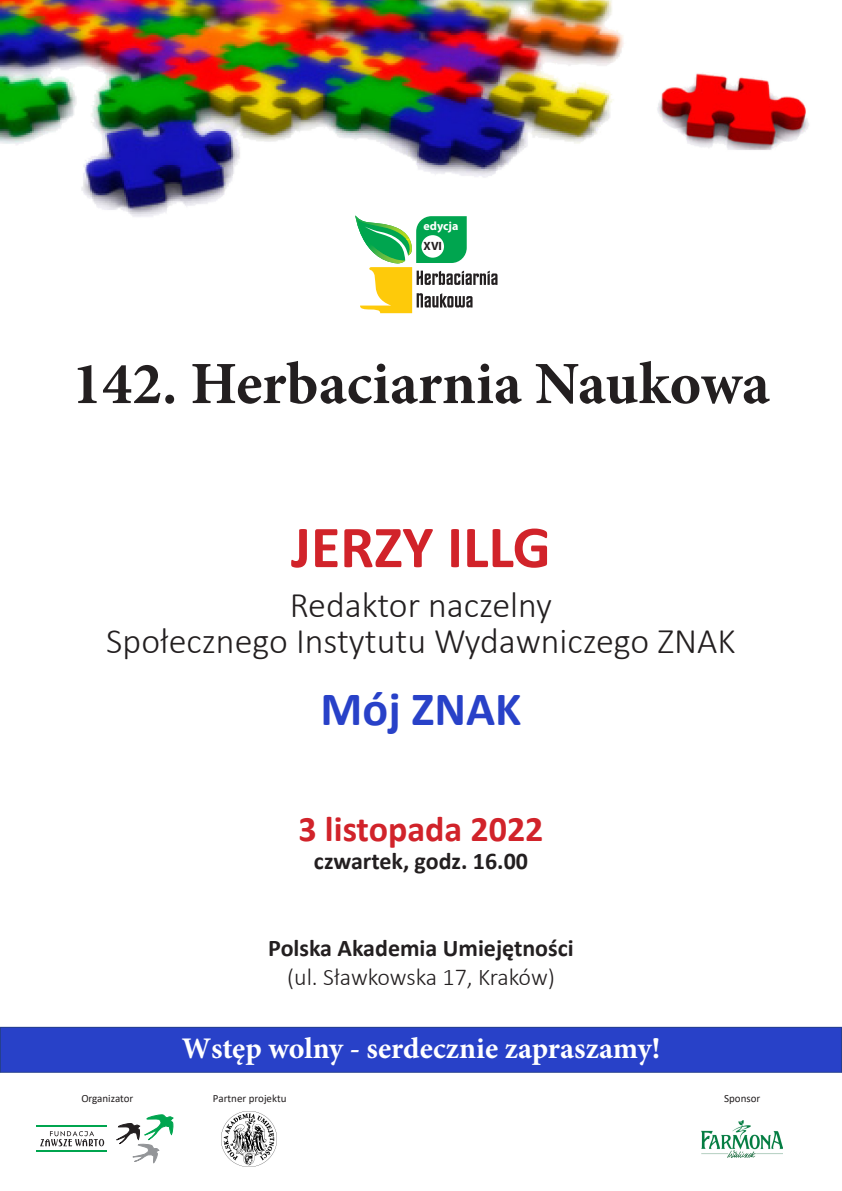
<style>
.page{position:relative;width:842px;height:1191px;background:#fff}
.page>*{position:absolute;margin:0;border:0;box-sizing:border-box;transform-origin:0 0}
.t1{font:700 60px "Minion Pro";color:#231f20}
.t2{font:700 60px "Calibri";color:#d1232a}
.t3{font:700 48px "Calibri";color:#2841c8}
.t4{font:300 36px/36px "Calibri";color:#231f20;text-align:center}
.t5{font:700 36px "Calibri";color:#d1232a}
.t6{font:700 30px "Minion Pro";color:#fff}
.t7{font:700 24px "Calibri";color:#231f20}
.t8{font:300 24px "Calibri";letter-spacing:-.005em;color:#231f20}
.t9{font:700 12px "Myriad Pro";color:#fff}
.t10{font:700 12px "Myriad Pro";color:#231f20}
.t11{font:11px "Calibri";color:#231f20}
</style>
<div class="page">
<img style="left:0;top:0;width:809px;height:217px">
<img style="left:221px;top:1111px;width:56px;height:55px">
<hr style="left:36px;top:1125px;width:71px;height:1px;background:#00a54f">
<hr style="left:36px;top:1150px;width:71px;height:1px;background:#00a54f">
<svg style="left:116px;top:1114px;width:58px;height:49px"></svg>
<svg style="left:40px;top:1131px;width:64px;height:15px"></svg>
<img style="left:701px;top:1120px;width:81px;height:37px">
<div style="left:0;top:1027px;width:841px;height:45px;background:#2841c8"></div>
<div style="left:0;top:1026px;width:842px;height:46px;border:1px solid #253f8e"></div>
<div style="left:346px;top:210px;width:161px;height:107px;background:#fff"></div>
<svg style="left:355px;top:215px;width:142px;height:98px"></svg>
<p class="t9" style="left:423px;top:218px;width:36px">edycja</p>
<p class="t10" style="left:423px;top:238px;width:20px">XVI</p>
<p class="t1" style="left:72px;top:341px;width:699px">142. Herbaciarnia Naukowa</p>
<p class="t2" style="left:291px;top:505px;width:261px">JERZY ILLG</p>
<p class="t4" style="left:106px;top:587px;width:631px">Redaktor naczelny<br>Społecznego Instytutu Wydawniczego ZNAK</p>
<p class="t3" style="left:321px;top:675px;width:202px">Mój ZNAK</p>
<p class="t5" style="left:299px;top:803px;width:246px">3 listopada 2022</p>
<p class="t7" style="left:314px;top:844px;width:216px">czwartek, godz. 16.00</p>
<p class="t7" style="left:268px;top:931px;width:307px">Polska Akademia Umiejętności</p>
<p class="t8" style="left:287px;top:961px;width:269px">(ul. Sławkowska 17, Kraków)</p>
<p class="t6" style="left:182px;top:1027px;width:480px">Wstęp wolny - serdecznie zapraszamy!</p>
<p class="t11" style="left:81px;top:1090px;width:54px">Organizator</p>
<p class="t11" style="left:213px;top:1090px;width:75px">Partner projektu</p>
<p class="t11" style="left:724px;top:1090px;width:38px">Sponsor</p>
</div>
